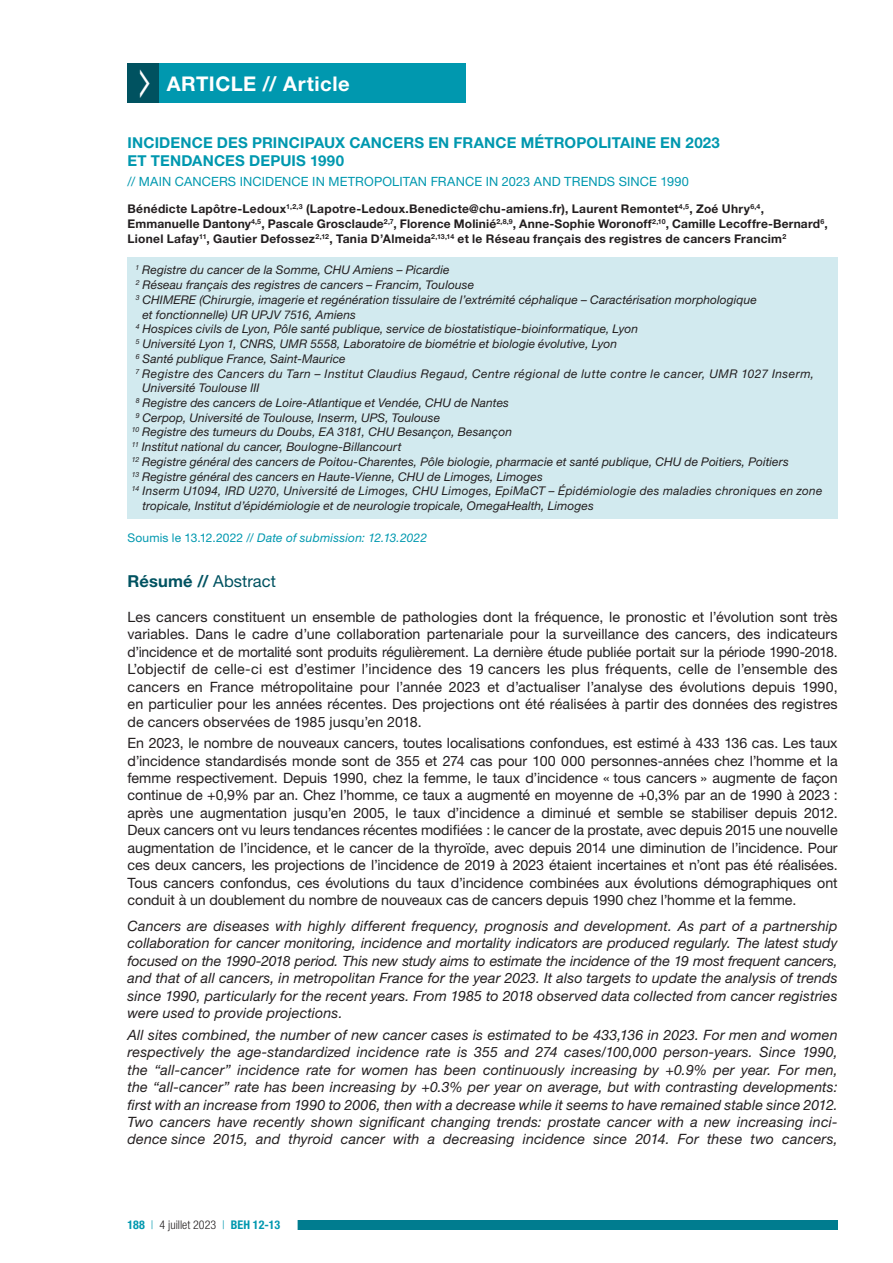
<style>
.page{position:relative;width:893px;height:1263px;background:#fff}
.page>*{position:absolute;margin:0;border:0;box-sizing:border-box;transform-origin:0 0}
.t1{font:700 20.25px "Helvetica Neue LT Std";letter-spacing:.025em;color:#fff}
.t2{font:700 16.5px "Helvetica Neue LT Std";letter-spacing:.01em;color:#005260}
.t3{font:700 15px/18.3px "Helvetica Neue LT Std";letter-spacing:.01em;color:#0098af}
.t4{font:14.25px/17.4px "Helvetica Neue LT Std";color:#231f20;text-align:justify}
.t5{font:italic 14.25px/17.4px "Helvetica Neue LT Std";letter-spacing:.01em;color:#231f20;text-align:justify}
.t6{font:12.75px "Helvetica Neue LT Std";letter-spacing:.01em;color:#0098af}
.t7{font:italic 12px "Helvetica Neue LT Std";letter-spacing:.01em;color:#231f20}
.t8{font:700 12px/14.7px "Helvetica Neue LT Std";letter-spacing:.02em;color:#231f20}
.t9{font:italic 12px "Helvetica Neue LT Std";letter-spacing:.04em;color:#231f20}
.t10{font:italic 12px "Helvetica Neue LT Std";letter-spacing:.015em;color:#0098af}
.t11{font:300 condensed 12px "Helvetica Neue LT Std";color:#231f20}
.s1{font-style:normal}
.s2{font-weight:400}
.s3{font-weight:700;color:#0098af}
.s4{color:#0098af}
</style>
<div class="page">
<div style="left:242px;top:1221px;width:596px;height:9px;background:#007c8f"></div>
<div style="left:110px;top:1219px;width:188px;height:12px;background:#fff"></div>
<div style="left:159px;top:64px;width:307px;height:39px;background:#0098af"></div>
<div style="left:128px;top:257px;width:710px;height:262px;background:#d2eaef"></div>
<div style="left:128px;top:64px;width:31px;height:39px;background:#005260"></div>
<h1 class="t1" style="left:167px;top:71px;width:184px">ARTICLE // Article</h1>
<p class="t3" style="left:128px;top:133px;width:594px">INCIDENCE DES PRINCIPAUX CANCERS EN FRANCE MÉTROPOLITAINE EN 2023<br>ET TENDANCES DEPUIS 1990</p>
<p class="t6" style="left:128px;top:174px;width:563px">// MAIN CANCERS INCIDENCE IN METROPOLITAN FRANCE IN 2023 AND TRENDS SINCE 1990</p>
<p class="t8" style="left:128px;top:201px;width:702px">Bénédicte Lapôtre-Ledoux<sup>1,2,3</sup> (Lapotre-Ledoux.Benedicte@chu-amiens.fr), Laurent Remontet<sup>4,5</sup>, Zoé Uhry<sup>6,4</sup>,<br>Emmanuelle Dantony<sup>4,5</sup>, Pascale Grosclaude<sup>2,7</sup>, Florence Molinié<sup>2,8,9</sup>, Anne-Sophie Woronoff<sup>2,10</sup>, Camille Lecoffre-Bernard<sup>6</sup>,<br>Lionel Lafay<sup>11</sup>, Gautier Defossez<sup>2,12</sup>, Tania D’Almeida<sup>2,13,14</sup> et le Réseau français des registres de cancers Francim<sup>2</sup></p>
<p class="t7" style="left:136px;top:263px;width:316px"><sup>1</sup> Registre du cancer de la Somme, CHU Amiens – Picardie</p>
<p class="t7" style="left:136px;top:278px;width:340px"><sup>2</sup> Réseau français des registres de cancers – Francim, Toulouse</p>
<p class="t7" style="left:136px;top:292px;width:623px"><sup>3</sup> CHIMERE (Chirurgie, imagerie et regénération tissulaire de l’extrémité céphalique – Caractérisation morphologique</p>
<p class="t7" style="left:143px;top:307px;width:215px">et fonctionnelle) UR UPJV 7516, Amiens</p>
<p class="t7" style="left:136px;top:322px;width:504px"><sup>4</sup> Hospices civils de Lyon, Pôle santé publique, service de biostatistique-bioinformatique, Lyon</p>
<p class="t7" style="left:136px;top:337px;width:483px"><sup>5</sup> Université Lyon 1, CNRS, UMR 5558, Laboratoire de biométrie et biologie évolutive, Lyon</p>
<p class="t7" style="left:136px;top:351px;width:211px"><sup>6</sup> Santé publique France, Saint-Maurice</p>
<p class="t9" style="left:136px;top:366px;width:680px"><sup>7</sup> Registre des Cancers du Tarn – Institut Claudius Regaud, Centre régional de lutte contre le cancer, UMR 1027 Inserm,</p>
<p class="t7" style="left:142px;top:381px;width:119px">Université Toulouse III</p>
<p class="t7" style="left:136px;top:395px;width:375px"><sup>8</sup> Registre des cancers de Loire-Atlantique et Vendée, CHU de Nantes</p>
<p class="t7" style="left:136px;top:410px;width:306px"><sup>9</sup> Cerpop, Université de Toulouse, Inserm, UPS, Toulouse</p>
<p class="t7" style="left:132px;top:425px;width:382px"><sup>10</sup> Registre des tumeurs du Doubs, EA 3181, CHU Besançon, Besançon</p>
<p class="t7" style="left:132px;top:440px;width:271px"><sup>11</sup> Institut national du cancer, Boulogne-Billancourt</p>
<p class="t7" style="left:132px;top:454px;width:659px"><sup>12</sup> Registre général des cancers de Poitou-Charentes, Pôle biologie, pharmacie et santé publique, CHU de Poitiers, Poitiers</p>
<p class="t7" style="left:132px;top:469px;width:412px"><sup>13</sup> Registre général des cancers en Haute-Vienne, CHU de Limoges, Limoges</p>
<p class="t7" style="left:132px;top:484px;width:692px"><sup>14</sup> Inserm U1094, IRD U270, Université de Limoges, CHU Limoges, EpiMaCT – Épidémiologie des maladies chroniques en zone</p>
<p class="t7" style="left:143px;top:499px;width:453px">tropicale, Institut d’épidémiologie et de neurologie tropicale, OmegaHealth, Limoges</p>
<p class="t10" style="left:128px;top:530px;width:301px"><span class="s1">Soumis le 13.12.2022 //</span> Date of submission: 12.13.2022</p>
<p class="t2" style="left:128px;top:571px;width:150px">Résumé // <span class="s2">Abstract</span></p>
<p class="t4" style="left:128px;top:608px;width:712px">Les cancers constituent un ensemble de pathologies dont la fréquence, le pronostic et l’évolution sont très variables. Dans le cadre d’une collaboration partenariale pour la surveillance des cancers, des indicateurs d’incidence et de mortalité sont produits régulièrement. La dernière étude publiée portait sur la période 1990-2018.<br>L’objectif de celle-ci est d’estimer l’incidence des 19 cancers les plus fréquents, celle de l’ensemble des cancers en France métropolitaine pour l’année 2023 et d’actualiser l’analyse des évolutions depuis 1990, en particulier pour les années récentes. Des projections ont été réalisées à partir des données des registres de cancers observées de 1985 jusqu’en 2018.</p>
<p class="t4" style="left:128px;top:734px;width:712px">En 2023, le nombre de nouveaux cancers, toutes localisations confondues, est estimé à 433 136 cas. Les taux d’incidence standardisés monde sont de 355 et 274 cas pour 100 000 personnes-années chez l’homme et la femme respectivement. Depuis 1990, chez la femme, le taux d’incidence « tous cancers » augmente de façon continue de +0,9% par an. Chez l’homme, ce taux a augmenté en moyenne de +0,3% par an de 1990 à 2023 : après une augmentation jusqu’en 2005, le taux d’incidence a diminué et semble se stabiliser depuis 2012.<br>Deux cancers ont vu leurs tendances récentes modifiées : le cancer de la prostate, avec depuis 2015 une nouvelle augmentation de l’incidence, et le cancer de la thyroïde, avec depuis 2014 une diminution de l’incidence. Pour ces deux cancers, les projections de l’incidence de 2019 à 2023 étaient incertaines et n’ont pas été réalisées.<br>Tous cancers confondus, ces évolutions du taux d’incidence combinées aux évolutions démographiques ont conduit à un doublement du nombre de nouveaux cas de cancers depuis 1990 chez l’homme et la femme.</p>
<p class="t5" style="left:128px;top:917px;width:712px">Cancers are diseases with highly different frequency, prognosis and development. As part of a partnership collaboration for cancer monitoring, incidence and mortality indicators are produced regularly. The latest study focused on the 1990-2018 period. This new study aims to estimate the incidence of the 19 most frequent cancers, and that of all cancers, in metropolitan France for the year 2023. It also targets to update the analysis of trends since 1990, particularly for the recent years. From 1985 to 2018 observed data collected from cancer registries were used to provide projections.</p>
<p class="t5" style="left:128px;top:1026px;width:712px">All sites combined, the number of new cancer cases is estimated to be 433,136 in 2023. For men and women respectively the age-standardized incidence rate is 355 and 274 cases/100,000 person-years. Since 1990, the “all-cancer” incidence rate for women has been continuously increasing by +0.9% per year. For men, the “all-cancer” rate has been increasing by +0.3% per year on average, but with contrasting developments: first with an increase from 1990 to 2006, then with a decrease while it seems to have remained stable since 2012.<br>Two cancers have recently shown significant changing trends: prostate cancer with a new increasing inci&shy;dence since 2015, and thyroid cancer with a decreasing incidence since 2014. For these two cancers,</p>
<p class="t11" style="left:128px;top:1218px;width:154px"><span class="s3">188</span> <span class="s4">|</span> 4 juillet 2023 <span class="s4">|</span> <span class="s3">BEH 12-13</span></p>
</div>
